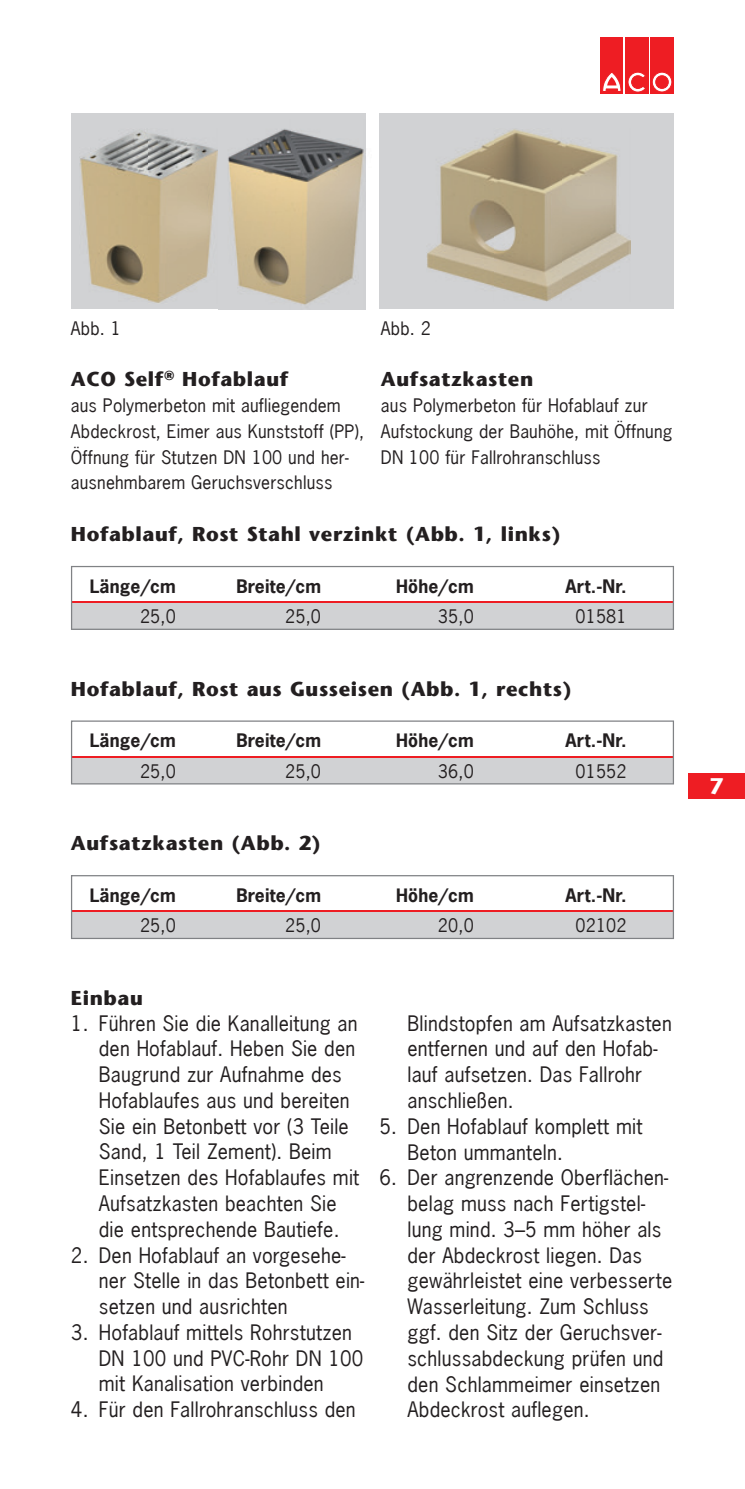
<style>
.page{position:relative;width:745px;height:1489px;background:#fff}
.page>*{position:absolute;margin:0;border:0;box-sizing:border-box;transform-origin:0 0}
.t1{font:700 22.5px "Stone Sans";color:#fff}
.t2{font:20px/25.8px "News Gothic";letter-spacing:.01em;color:#231f20}
.t3{font:700 20px "Stone Sans";letter-spacing:.03em;color:#231f20}
.t4{font:17.5px/25.8px "News Gothic";letter-spacing:.01em;color:#231f20}
.t5{font:700 17.5px "News Gothic";letter-spacing:.01em;color:#231f20}
</style>
<div class="page">
<div style="left:687px;top:772px;width:57px;height:26px;background:#ee1d23"></div>
<div style="left:600px;top:37px;width:23px;height:57px;background:#ee1d23"></div>
<svg style="left:602px;top:73px;width:18px;height:18px"></svg>
<div style="left:625px;top:37px;width:23px;height:57px;background:#ee1d23"></div>
<svg style="left:628px;top:72px;width:17px;height:20px"></svg>
<div style="left:650px;top:37px;width:23px;height:57px;background:#ee1d23"></div>
<svg style="left:651px;top:72px;width:20px;height:20px"></svg>
<div style="left:651px;top:72px;width:20px;height:20px;border:1px solid #ee1d23;border-radius:50%"></div>
<div style="left:655px;top:76px;width:12px;height:12px;background:#ee1d23;border-radius:50%"></div>
<div style="left:655px;top:76px;width:13px;height:12px;border:1px solid #ee1d23;border-radius:50%"></div>
<div style="left:71px;top:113px;width:294px;height:196px;background:#d1d2d4"></div>
<img style="left:80px;top:130px;width:138px;height:173px">
<img style="left:365px;top:120px;width:1px;height:131px">
<img style="left:228px;top:129px;width:136px;height:179px">
<div style="left:379px;top:113px;width:294px;height:196px;background:#d1d2d4"></div>
<img style="left:427px;top:129px;width:202px;height:173px">
<svg style="left:71px;top:566px;width:602px;height:64px"></svg>
<svg style="left:71px;top:720px;width:602px;height:64px"></svg>
<svg style="left:71px;top:875px;width:602px;height:64px"></svg>
<p class="t4" style="left:71px;top:315px;width:51px">Abb. 1</p>
<p class="t4" style="left:381px;top:315px;width:51px">Abb. 2</p>
<p class="t3" style="left:71px;top:367px;width:219px">ACO Self<sup>®</sup> Hofablauf</p>
<p class="t4" style="left:71px;top:392px;width:295px">aus Polymerbeton mit aufliegendem Abdeckrost, Eimer aus Kunststoff (PP), Öffnung für Stutzen DN 100 und her&shy;ausnehmbarem Geruchsverschluss</p>
<p class="t3" style="left:381px;top:367px;width:154px">Aufsatzkasten</p>
<p class="t4" style="left:381px;top:392px;width:293px">aus Polymerbeton für Hofablauf zur<br>Aufstockung der Bauhöhe, mit Öffnung<br>DN 100 für Fallrohranschluss</p>
<p class="t3" style="left:71px;top:522px;width:491px">Hofablauf, Rost Stahl verzinkt (Abb. 1, links)</p>
<p class="t5" style="left:90px;top:574px;width:88px">Länge/cm</p>
<p class="t5" style="left:236px;top:574px;width:86px">Breite/cm</p>
<p class="t5" style="left:396px;top:574px;width:79px">Höhe/cm</p>
<p class="t5" style="left:565px;top:574px;width:62px">Art.-Nr.</p>
<p class="t4" style="left:140px;top:603px;width:37px">25,0</p>
<p class="t4" style="left:285px;top:603px;width:37px">25,0</p>
<p class="t4" style="left:437px;top:603px;width:37px">35,0</p>
<p class="t4" style="left:575px;top:603px;width:53px">01581</p>
<p class="t3" style="left:71px;top:676px;width:502px">Hofablauf, Rost aus Gusseisen (Abb. 1, rechts)</p>
<p class="t5" style="left:90px;top:729px;width:88px">Länge/cm</p>
<p class="t5" style="left:236px;top:729px;width:86px">Breite/cm</p>
<p class="t5" style="left:396px;top:729px;width:79px">Höhe/cm</p>
<p class="t5" style="left:565px;top:729px;width:62px">Art.-Nr.</p>
<p class="t4" style="left:140px;top:758px;width:37px">25,0</p>
<p class="t4" style="left:285px;top:758px;width:37px">25,0</p>
<p class="t4" style="left:437px;top:758px;width:37px">36,0</p>
<p class="t4" style="left:575px;top:758px;width:53px">01552</p>
<p class="t3" style="left:71px;top:831px;width:251px">Aufsatzkasten (Abb. 2)</p>
<p class="t5" style="left:90px;top:883px;width:88px">Länge/cm</p>
<p class="t5" style="left:236px;top:883px;width:86px">Breite/cm</p>
<p class="t5" style="left:396px;top:883px;width:79px">Höhe/cm</p>
<p class="t5" style="left:565px;top:883px;width:62px">Art.-Nr.</p>
<p class="t4" style="left:140px;top:912px;width:37px">25,0</p>
<p class="t4" style="left:285px;top:912px;width:37px">25,0</p>
<p class="t4" style="left:437px;top:912px;width:37px">20,0</p>
<p class="t4" style="left:575px;top:912px;width:53px">02102</p>
<p class="t3" style="left:71px;top:985px;width:73px">Einbau</p>
<p class="t2" style="left:99px;top:1009px;width:262px;text-indent:-28px">1. Führen Sie die Kanalleitung an den Hofablauf. Heben Sie den<br>Baugrund zur Aufnahme des<br>Hof ablaufes aus und bereiten<br>Sie ein Betonbett vor (3 Teile<br>Sand, 1 Teil Zement). Beim<br>Einsetzen des Hofablaufes mit<br>Aufsatzkasten beachten Sie die entsprechende Bautiefe.</p>
<p class="t2" style="left:99px;top:1241px;width:267px;text-indent:-28px">2. Den Hofablauf an vorgesehe&shy;ner Stelle in das Betonbett ein&shy;setzen und ausrichten</p>
<p class="t2" style="left:99px;top:1319px;width:266px;text-indent:-28px">3. Hofablauf mittels Rohrstutzen<br>DN 100 und PVC-Rohr DN 100 mit Kanalisation verbinden</p>
<p class="t2" style="left:71px;top:1396px;width:286px">4. Für den Fallrohranschluss den</p>
<p class="t2" style="left:407px;top:1010px;width:266px">Blindstopfen am Aufsatzkasten entfernen und auf den Hofab&shy;lauf aufsetzen. Das Fallrohr anschließen.</p>
<p class="t2" style="left:407px;top:1113px;width:236px;text-indent:-28px">5. Den Hofablauf komplett mit<br>Beton ummanteln.</p>
<p class="t2" style="left:407px;top:1164px;width:266px;text-indent:-28px">6. Der angrenzende Oberflächen&shy;belag muss nach Fertigstel&shy;lung mind. 3–5 mm höher als der Abdeck rost liegen. Das gewährleistet eine verbesserte<br>Wasserleitung. Zum Schluss ggf. den Sitz der Geruchsver&shy;schlussabdeckung prüfen und den Schlammeimer einsetzen<br>Abdeckrost auflegen.</p>
<p class="t1" style="left:709px;top:772px;width:16px">7</p>
</div>
